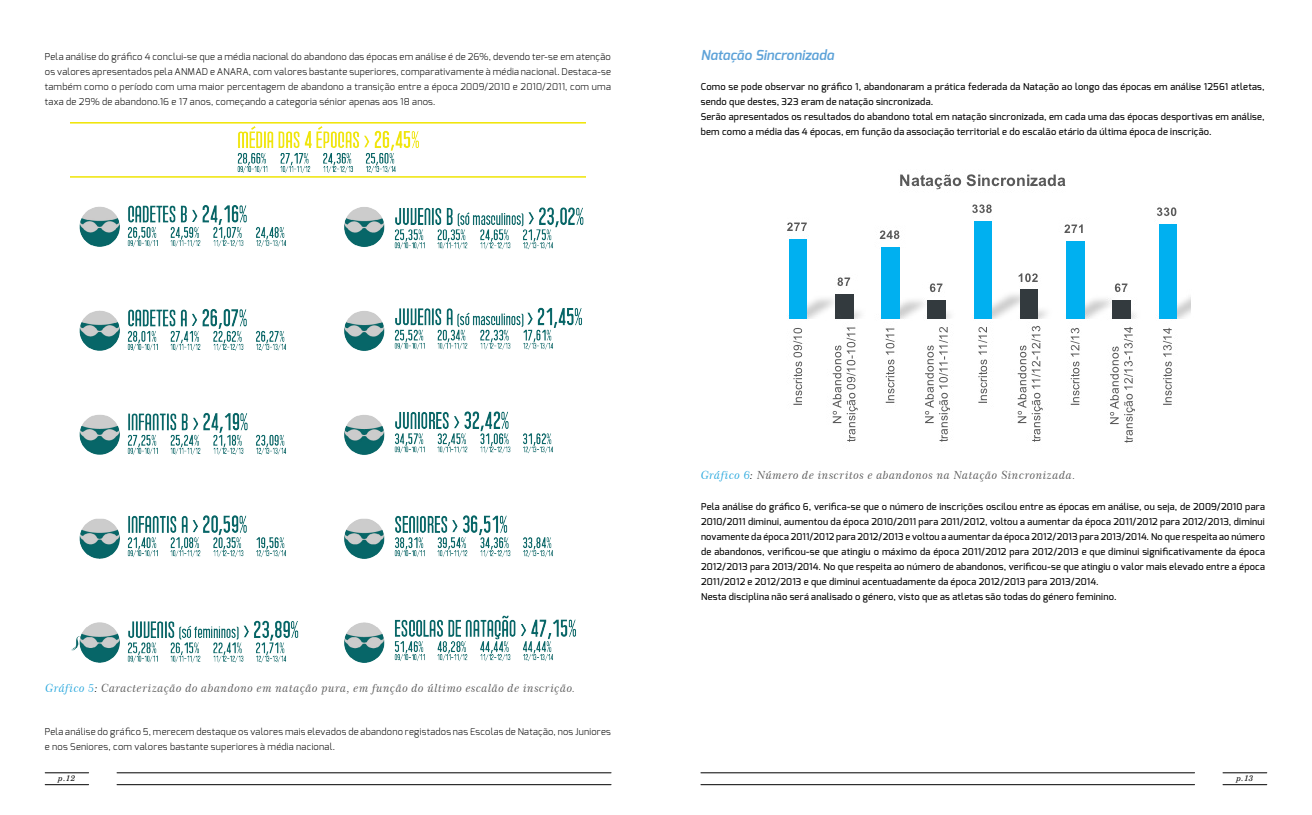
<style>
.page{position:relative;width:1312px;height:815px;background:#fff}
.page>*{position:absolute;margin:0;border:0;box-sizing:border-box;transform-origin:0 0}
.t1{font:italic 600 13.75px "Exo";letter-spacing:.01em;color:#5da2d8}
.t2{font:11.25px "Century 751 BT Italic B";letter-spacing:.035em;color:#595959}
.t3{font:500 9.38px/15px "Exo";letter-spacing:.025em;color:#000101}
.t4{font:300 9.38px/15px "Exo";letter-spacing:.025em;color:#000101;text-align:justify}
.t5{font:italic 8.12px "New Century Schoolbook";color:#000}
.s1{color:#27a7dd}
.s2{color:#000}
</style>
<div class="page">
<hr style="left:45px;top:784px;width:44px;height:1px;background:#000101">
<hr style="left:117px;top:784px;width:494px;height:1px;background:#000101">
<hr style="left:45px;top:773px;width:44px;height:1px;background:#000101">
<hr style="left:117px;top:773px;width:494px;height:1px;background:#000101">
<hr style="left:1222px;top:773px;width:44px;height:1px;background:#000101">
<hr style="left:700px;top:773px;width:494px;height:1px;background:#000101">
<hr style="left:1222px;top:784px;width:44px;height:1px;background:#000101">
<hr style="left:700px;top:784px;width:494px;height:1px;background:#000101">
<img style="left:71px;top:122px;width:514px;height:541px">
<img style="left:787px;top:174px;width:404px;height:269px">
<p class="t4" style="left:45px;top:49px;width:567px">Pela análise do gráfico 4 conclui-se que a média nacional do abandono das épocas em análise é de 26%, devendo ter-se em atenção os valores apresentados pela ANMAD e ANARA, com valores bastante superiores, comparativamente à média nacional. Destaca-se também como o período com uma maior percentagem de abandono a transição entre a época 2009/2010 e 2010/2011, com uma taxa de 29% de abandono.16 e 17 anos, começando a categoria sénior apenas aos 18 anos.</p>
<h1 class="t1" style="left:700px;top:46px;width:134px">Natação Sincronizada</h1>
<p class="t3" style="left:700px;top:79px;width:565px">Como se pode observar no gráfico 1, abandonaram a prática federada da Natação ao longo das épocas em análise 12561 atletas, sendo que destes, 323 eram de natação sincronizada.<br>Serão apresentados os resultados do abandono total em natação sincronizada, em cada uma das épocas desportivas em análise, bem como a média das 4 épocas, em função da associação territorial e do escalão etário da última época de inscrição.</p>
<p class="t2" style="left:46px;top:681px;width:531px"><span class="s1">Gráfico 5</span><span class="s2">:</span> Caracterização do abandono em natação pura, em função do último escalão de inscrição.</p>
<p class="t4" style="left:45px;top:724px;width:567px">Pela análise do gráfico 5, merecem destaque os valores mais elevados de abandono registados nas Escolas de Natação, nos Juniores e nos Seniores, com valores bastante superiores à média nacional.</p>
<p class="t2" style="left:701px;top:468px;width:376px"><span class="s1">Gráfico 6</span><span class="s2">:</span> Número de inscritos e abandonos na Natação Sincronizada.</p>
<p class="t3" style="left:701px;top:499px;width:565px">Pela análise do gráfico 6, verifica-se que o número de inscrições oscilou entre as épocas em análise, ou seja, de 2009/2010 para 2010/2011 diminui, aumentou da época 2010/2011 para 2011/2012, voltou a aumentar da época 2011/2012 para 2012/2013, diminui novamente da época 2011/2012 para 2012/2013 e voltou a aumentar da época 2012/2013 para 2013/2014. No que respeita ao número de abandonos, verificou-se que atingiu o máximo da época 2011/2012 para 2012/2013 e que diminui significativamente da época 2012/2013 para 2013/2014. No que respeita ao número de abandonos, verificou-se que atingiu o valor mais elevado entre a época 2011/2012 e 2012/2013 e que diminui acentuadamente da época 2012/2013 para 2013/2014.<br>Nesta disciplina não será analisado o género, visto que as atletas são todas do género feminino.</p>
<p class="t5" style="left:58px;top:773px;width:19px">p.12</p>
<p class="t5" style="left:1236px;top:773px;width:18px">p.13</p>
</div>
